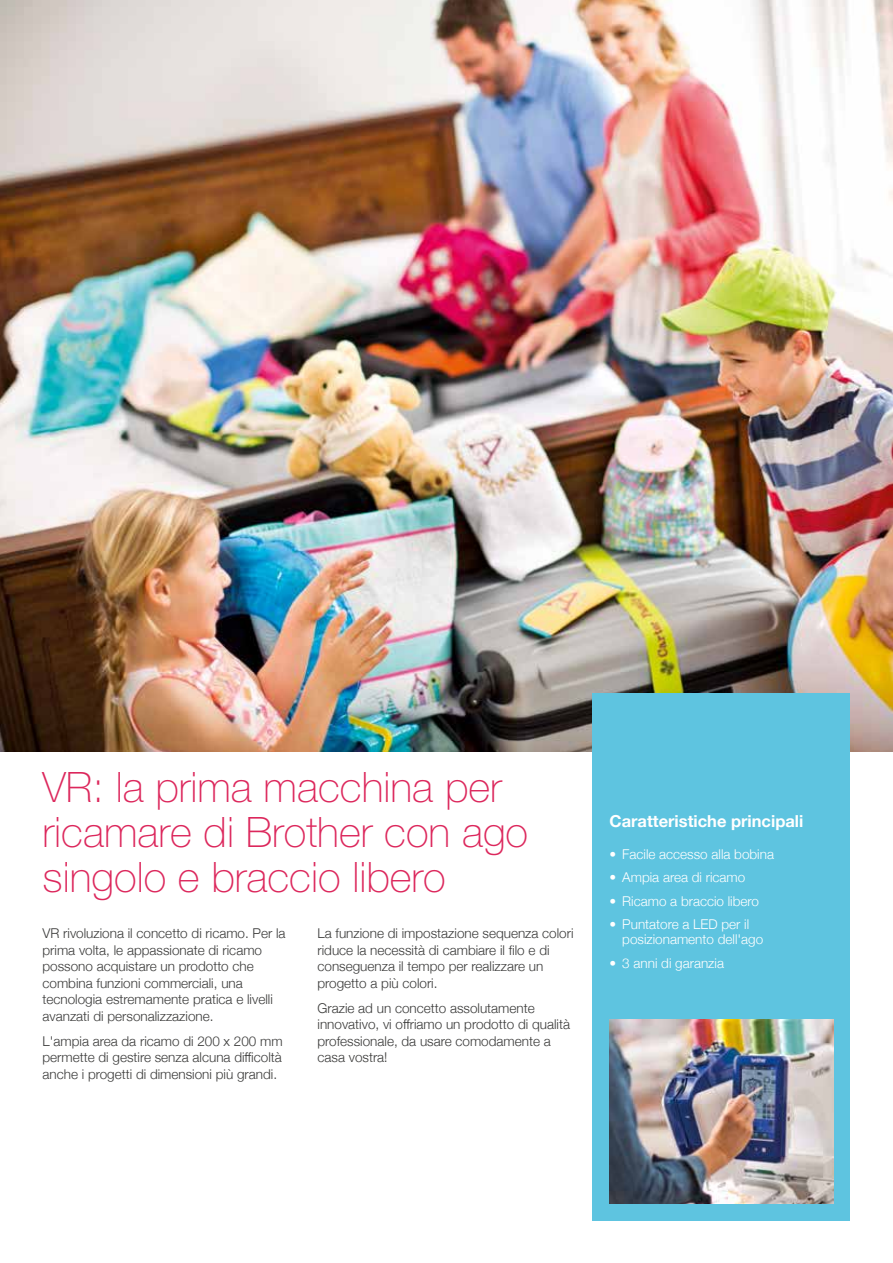
<style>
.page{position:relative;width:893px;height:1263px;background:#fff}
.page>*{position:absolute;margin:0;border:0;box-sizing:border-box;transform-origin:0 0}
.t1{font:100 42px/45px "Helvetica Neue LT";color:#dc275c}
.t2{font:700 16.5px "Helvetica Neue";color:#fff}
.t3{font:300 13.5px/16.5px "Helvetica Neue";color:#3a3a39}
.t4{font:300 13.5px/15px "Helvetica Neue";color:#fff}
</style>
<div class="page">
<img style="left:0;top:0;width:893px;height:751px">
<div style="left:592px;top:693px;width:258px;height:527px;background:#5ec4e0"></div>
<img style="left:609px;top:1019px;width:224px;height:184px">
<h1 class="t1" style="left:43px;top:764px;width:487px">VR: la prima macchina per ricamare di Brother con ago singolo e braccio libero</h1>
<p class="t3" style="left:43px;top:924px;width:245px">VR rivoluziona il concetto di ricamo. Per la prima volta, le appassionate di ricamo possono acquistare un prodotto che combina funzioni commerciali, una tecnologia estremamente pratica e livelli avanzati di personalizzazione.</p>
<p class="t3" style="left:43px;top:1032px;width:242px;text-align:justify">L'ampia area da ricamo di 200 x 200 mm permette di gestire senza alcuna difficoltà anche i progetti di dimensioni più grandi.</p>
<p class="t3" style="left:317px;top:924px;width:258px">La funzione di impostazione sequenza colori riduce la necessità di cambiare il filo e di conseguenza il tempo per realizzare un progetto a più colori.</p>
<p class="t3" style="left:317px;top:999px;width:254px">Grazie ad un concetto assolutamente innovativo, vi offriamo un prodotto di qualità professionale, da usare comodamente a casa vostra!</p>
<p class="t2" style="left:609px;top:808px;width:195px">Caratteristiche principali</p>
<p class="t4" style="left:609px;top:846px;width:166px">• Facile accesso alla bobina</p>
<p class="t4" style="left:609px;top:869px;width:137px">• Ampia area di ricamo</p>
<p class="t4" style="left:609px;top:893px;width:151px">• Ricamo a braccio libero</p>
<p class="t4" style="left:622px;top:916px;width:143px;text-indent:-13px">• Puntatore a LED per il posizionamento dell'ago</p>
<p class="t4" style="left:609px;top:955px;width:116px">• 3 anni di garanzia</p>
</div>
